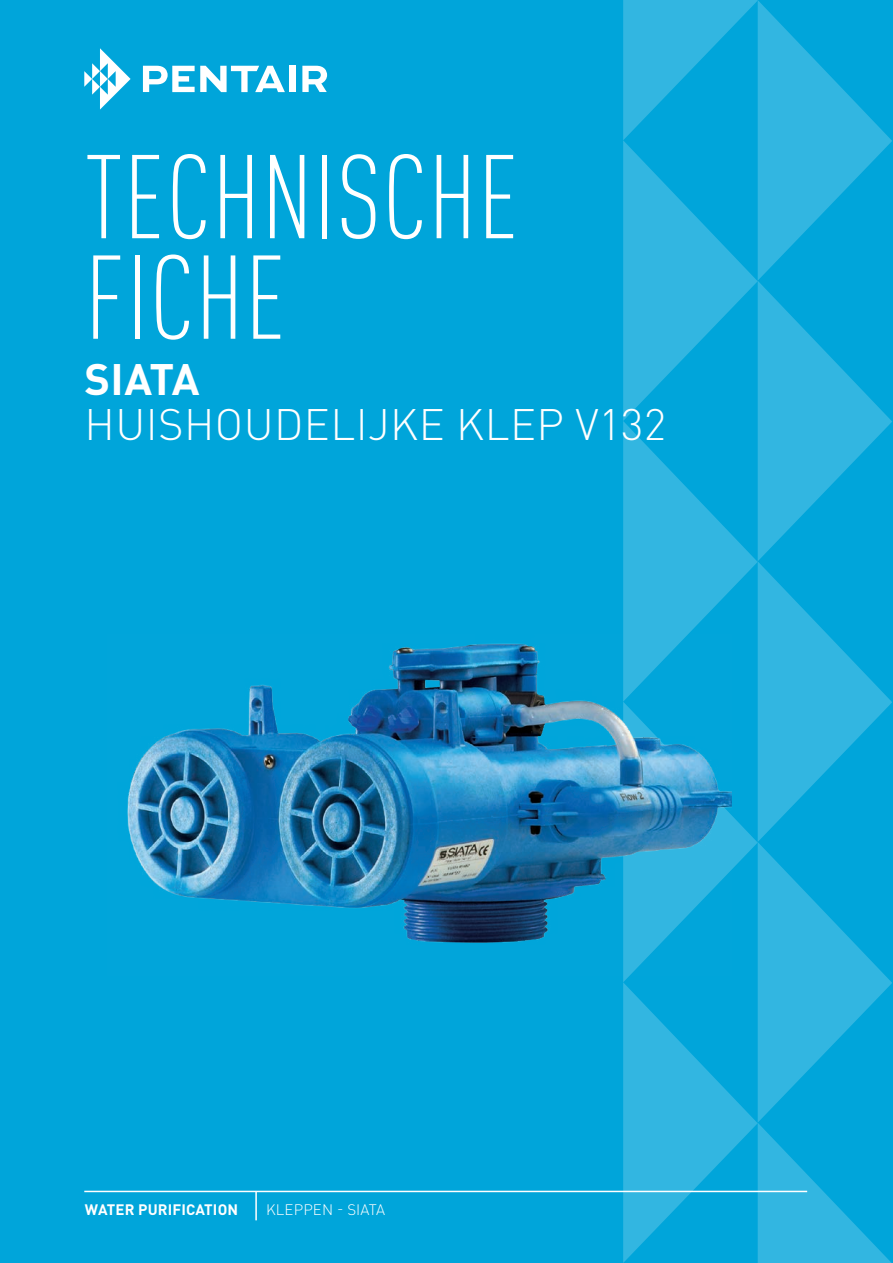
<style>
.page{position:relative;width:893px;height:1263px;background:#00a5da}
.page>*{position:absolute;margin:0;border:0;box-sizing:border-box;transform-origin:0 0}
.t1{font:300 condensed 117px/100.5px "DIN Pro";letter-spacing:.01em;color:#fff}
.t2{font:300 43.5px "DIN Pro";letter-spacing:.01em;color:#fff}
.t3{font:700 43.5px "DIN Pro";letter-spacing:-.025em;color:#fff}
.t4{font:700 15px "DIN Pro";letter-spacing:.01em;color:#fff}
.t5{font:300 15px "DIN Pro";letter-spacing:.01em;color:#fff}
</style>
<div class="page">
<svg style="left:84px;top:48px;width:47px;height:62px"></svg>
<svg style="left:143px;top:66px;width:142px;height:26px"></svg>
<div style="left:289px;top:66px;width:6px;height:26px;background:#fff"></div>
<svg style="left:302px;top:66px;width:25px;height:26px"></svg>
<svg style="left:623px;top:0;width:269px;height:1263px"></svg>
<hr style="left:84px;top:1191px;width:723px;height:1px;background:#fff">
<hr style="left:255px;top:1191px;width:2px;height:29px;background:#fff">
<img style="left:127px;top:635px;width:604px;height:340px">
<h1 class="t1" style="left:85px;top:140px;width:436px">TECHNISCHE<br>FICHE</h1>
<p class="t3" style="left:85px;top:343px;width:116px">SIATA</p>
<p class="t2" style="left:85px;top:390px;width:583px">HUISHOUDELIJKE KLEP V132</p>
<p class="t4" style="left:85px;top:1197px;width:155px">WATER PURIFICATION</p>
<p class="t5" style="left:266px;top:1198px;width:121px">KLEPPEN - SIATA</p>
</div>
